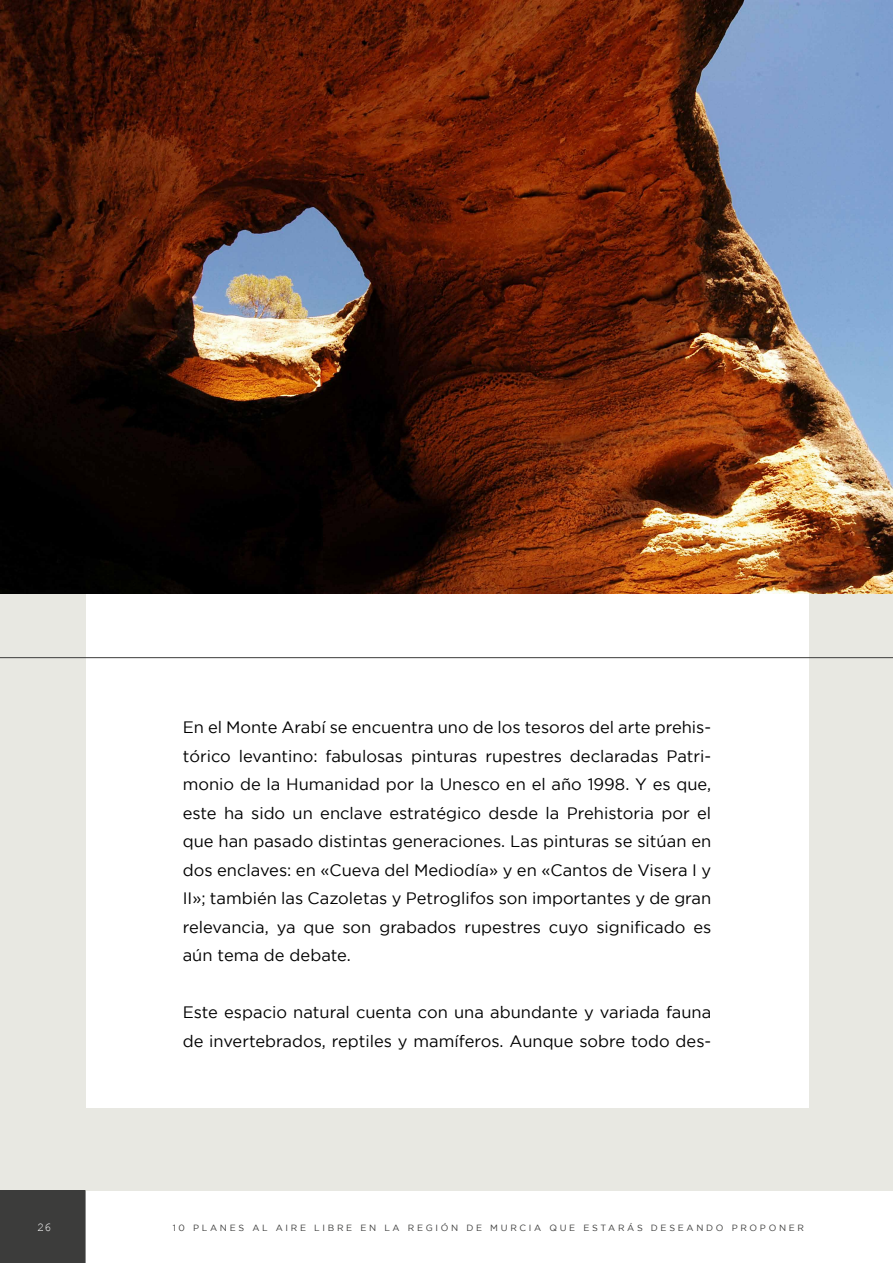
<style>
.page{position:relative;width:893px;height:1263px;background:#fff}
.page>*{position:absolute;margin:0;border:0;box-sizing:border-box;transform-origin:0 0}
.t1{font:16.5px/28.5px "Gotham";color:#000;text-align:justify}
.t2{font:12px "Courier New";color:#fff}
.t3{font:9px "Gotham";letter-spacing:.3em;color:#3c3c3b}
</style>
<div class="page">
<div style="left:0;top:0;width:893px;height:1191px;background:#e8e8e2"></div>
<div style="left:0;top:1191px;width:85px;height:72px;background:#3c3c3b"></div>
<div style="left:0;top:1190px;width:85px;height:73px;border:1px solid #3c3c3b"></div>
<div style="left:86px;top:0;width:722px;height:1107px;background:#fff"></div>
<img style="left:0;top:0;width:893px;height:594px">
<hr style="left:0;top:657px;width:893px;height:1px;background:#3c3c3b">
<p class="t1" style="left:183px;top:713px;width:530px">En el Monte Arabí se encuentra uno de los tesoros del arte prehis&shy;tórico levantino: fabulosas pinturas rupestres declaradas Patri&shy;monio de la Humanidad por la Unesco en el año 1998. Y es que, este ha sido un enclave estratégico desde la Prehistoria por el que han pasado distintas generaciones. Las pinturas se sitúan en dos enclaves: en «Cueva del Mediodía» y en «Cantos de Visera I y II»; también las Cazoletas y Petroglifos son importantes y de gran relevancia, ya que son grabados rupestres cuyo significado es aún tema de debate.</p>
<p class="t1" style="left:183px;top:998px;width:530px">Este espacio natural cuenta con una abundante y variada fauna de invertebrados, reptiles y mamíferos. Aunque sobre todo des-</p>
<p class="t2" style="left:37px;top:1220px;width:16px">26</p>
<p class="t3" style="left:173px;top:1223px;width:633px">10 PLANES AL AIRE LIBRE EN LA REGIÓN DE MURCIA QUE ESTARÁS DESEANDO PROPONER</p>
</div>
